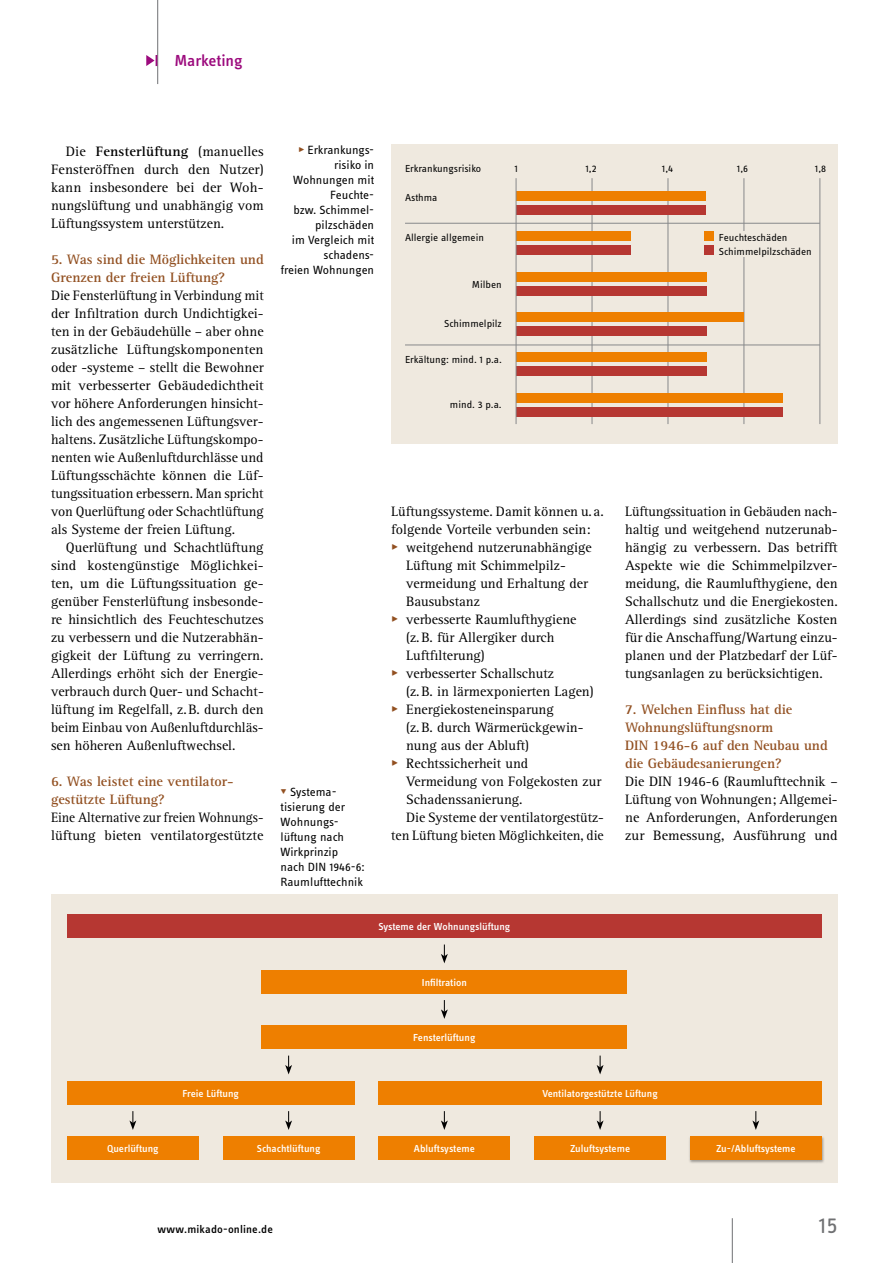
<style>
.page{position:relative;width:893px;height:1263px;background:#fff}
.page>*{position:absolute;margin:0;border:0;box-sizing:border-box;transform-origin:0 0}
.t1{font:24px "Info OT Text";color:#707173;scale:1.05 1}
.t2{font:500 16.5px "Info OT Text";letter-spacing:-.005em;color:#9c0a7d;scale:1.05 1}
.t3{font:14.1px/18px "Rotis Serif Pro";color:#000;text-align:justify}
.t4{font:700 14.1px/18px "Rotis Serif Pro";color:#925021}
.t5{font:14.1px/18px "Rotis Serif Pro";color:#000;scale:.95 1}
.t6{font:12.3px/15px "Info OT Text";color:#000;text-align:right;scale:1.05 1}
.t7{font:500 11.4px "Info OT Text";letter-spacing:.015em;color:#000;scale:1.05 1}
.t8{font:500 10.5px "Info OT Text";color:#fff;scale:1.05 1}
.t9{font:10.5px/14px "Info OT Text";color:#000;scale:1.05 1}
.s1{font-weight:700}
.s2{color:#925021}
.s3{font-family:"Info OT Text";color:#925021}
</style>
<div class="page">
<hr style="left:157px;top:0;width:1px;height:84px;background:#707173">
<hr style="left:732px;top:1218px;width:1px;height:45px;background:#707173">
<svg style="left:146px;top:55px;width:11px;height:11px"></svg>
<div style="left:391px;top:145px;width:447px;height:299px;background:#efe9df"></div>
<hr style="left:592px;top:178px;width:1px;height:246px;background:#87888a">
<hr style="left:668px;top:178px;width:1px;height:246px;background:#87888a">
<hr style="left:744px;top:178px;width:1px;height:246px;background:#87888a">
<hr style="left:819px;top:178px;width:1px;height:246px;background:#87888a">
<hr style="left:405px;top:223px;width:415px;height:1px;background:#87888a">
<hr style="left:405px;top:345px;width:415px;height:1px;background:#87888a">
<div style="left:704px;top:231px;width:109px;height:26px;background:#efe9df"></div>
<div style="left:704px;top:231px;width:9px;height:10px;background:#ee7f00"></div>
<div style="left:704px;top:245px;width:9px;height:10px;background:#b63732"></div>
<div style="left:516px;top:191px;width:190px;height:10px;background:#ee7f00"></div>
<div style="left:516px;top:205px;width:190px;height:10px;background:#b63732"></div>
<div style="left:516px;top:231px;width:114px;height:10px;background:#ee7f00"></div>
<div style="left:516px;top:245px;width:114px;height:10px;background:#b63732"></div>
<div style="left:516px;top:273px;width:190px;height:9px;background:#ee7f00"></div>
<div style="left:516px;top:287px;width:191px;height:9px;background:#b63732"></div>
<div style="left:516px;top:313px;width:228px;height:9px;background:#ee7f00"></div>
<div style="left:516px;top:326px;width:190px;height:10px;background:#b63732"></div>
<div style="left:516px;top:353px;width:190px;height:9px;background:#ee7f00"></div>
<div style="left:516px;top:367px;width:191px;height:9px;background:#b63732"></div>
<div style="left:516px;top:393px;width:266px;height:10px;background:#ee7f00"></div>
<div style="left:516px;top:407px;width:266px;height:10px;background:#b63732"></div>
<hr style="left:516px;top:178px;width:1px;height:246px;background:#87888a">
<div style="left:51px;top:894px;width:787px;height:288px;background:#efe9df"></div>
<div style="left:67px;top:914px;width:755px;height:24px;background:#b63732"></div>
<div style="left:261px;top:970px;width:366px;height:23px;background:#ee7f00"></div>
<svg style="left:441px;top:944px;width:7px;height:19px"></svg>
<div style="left:261px;top:1025px;width:366px;height:24px;background:#ee7f00"></div>
<svg style="left:441px;top:1000px;width:7px;height:19px"></svg>
<div style="left:67px;top:1081px;width:288px;height:23px;background:#ee7f00"></div>
<div style="left:67px;top:1136px;width:132px;height:24px;background:#ee7f00"></div>
<div style="left:378px;top:1081px;width:444px;height:23px;background:#ee7f00"></div>
<div style="left:223px;top:1136px;width:132px;height:24px;background:#ee7f00"></div>
<div style="left:378px;top:1136px;width:132px;height:24px;background:#ee7f00"></div>
<div style="left:688px;top:1135px;width:137px;height:28px;background:#000;opacity:.35"></div>
<div style="left:690px;top:1136px;width:132px;height:24px;background:#ee7f00"></div>
<svg style="left:285px;top:1055px;width:7px;height:19px"></svg>
<svg style="left:597px;top:1055px;width:7px;height:19px"></svg>
<svg style="left:285px;top:1111px;width:7px;height:19px"></svg>
<svg style="left:129px;top:1111px;width:7px;height:19px"></svg>
<svg style="left:752px;top:1111px;width:7px;height:19px"></svg>
<svg style="left:441px;top:1111px;width:7px;height:19px"></svg>
<div style="left:534px;top:1136px;width:132px;height:24px;background:#ee7f00"></div>
<svg style="left:597px;top:1111px;width:7px;height:19px"></svg>
<p class="t2" style="left:174px;top:50px;width:67px">Marketing</p>
<p class="t3" style="left:51px;top:143px;width:214px;text-indent:15px">Die <span class="s1">Fensterlüftung</span> (manuelles Fensteröffnen durch den Nutzer) kann insbesondere bei der Woh&shy;nungslüftung und unabhängig vom Lüftungssystem unterstützen.</p>
<p class="t4" style="left:51px;top:250px;width:214px">5. Was sind die Möglichkeiten und<br>Grenzen der freien Lüftung?</p>
<p class="t3" style="left:51px;top:287px;width:214px">Die Fensterlüftung in Verbindung mit der Infiltration durch Undichtigkei&shy;ten in der Gebäudehülle – aber ohne zusätzliche Lüftungskomponenten oder -systeme – stellt die Bewohner mit verbesserter Gebäudedichtheit vor höhere Anforderungen hinsicht&shy;lich des angemessenen Lüftungsver&shy;haltens. Zusätzliche Lüftungskompo&shy;nenten wie Außenluftdurchlässe und Lüftungsschächte können die Lüf&shy;tungssituation erbessern. Man spricht von Querlüftung oder Schachtlüftung als Systeme der freien Lüftung.</p>
<p class="t3" style="left:51px;top:539px;width:214px;text-indent:15px">Querlüftung und Schachtlüftung sind kostengünstige Möglichkei&shy;ten, um die Lüftungssituation ge&shy;genüber Fensterlüftung insbesonde&shy;re hinsichtlich des Feuchteschutzes zu verbessern und die Nutzerabhän&shy;gigkeit der Lüftung zu verringern.<br>Allerdings erhöht sich der Energie&shy;verbrauch durch Quer- und Schacht&shy;lüftung im Regelfall, z.B. durch den beim Einbau von Außenluftdurchläs&shy;sen höheren Außenluftwechsel.</p>
<p class="t4" style="left:51px;top:772px;width:183px">6. Was leistet eine ventilator&shy;gestützte Lüftung?</p>
<p class="t5" style="left:51px;top:809px;width:225px">Eine Alternative zur freien Wohnungs&shy;lüftung bieten ventilatorgestützte</p>
<p class="t6" style="left:281px;top:142px;width:90px"><span class="s2">▸</span> Erkrankungs&shy;risiko in<br>Wohnungen mit<br>Feuchte-<br>bzw. Schimmel&shy;pilzschäden<br>im Vergleich mit schadens-<br>freien Wohnungen</p>
<p class="t9" style="left:405px;top:161px;width:74px">Erkrankungsrisiko</p>
<p class="t9" style="left:514px;top:161px;width:5px">1</p>
<p class="t9" style="left:585px;top:161px;width:12px">1,2</p>
<p class="t9" style="left:662px;top:161px;width:12px">1,4</p>
<p class="t9" style="left:737px;top:161px;width:12px">1,6</p>
<p class="t9" style="left:815px;top:161px;width:12px">1,8</p>
<p class="t9" style="left:405px;top:190px;width:32px">Asthma</p>
<p class="t9" style="left:405px;top:230px;width:77px">Allergie allgemein</p>
<p class="t9" style="left:472px;top:277px;width:30px">Milben</p>
<p class="t9" style="left:444px;top:317px;width:56px">Schimmelpilz</p>
<p class="t9" style="left:405px;top:353px;width:94px">Erkältung: mind. 1 p.a.</p>
<p class="t9" style="left:450px;top:398px;width:51px">mind. 3 p.a.</p>
<p class="t9" style="left:719px;top:230px;width:90px">Feuchteschäden<br>Schimmelpilzschäden</p>
<p class="t6" style="left:281px;top:784px;width:82px;text-align:left"><span class="s2">▾</span> Systema&shy;tisierung der<br>Wohnungs&shy;lüftung nach<br>Wirkprinzip nach DIN 1946-6:<br>Raumlufttechnik</p>
<p class="t3" style="left:391px;top:503px;width:214px">Lüftungssysteme. Damit können u.a.</p>
<p class="t3" style="left:391px;top:521px;width:201px">folgende Vorteile verbunden sein:</p>
<p class="t3" style="left:391px;top:539px;width:202px"><span class="s3">▸</span> weitgehend nutzerunabhängige</p>
<p class="t3" style="left:406px;top:557px;width:160px">Lüftung mit Schimmelpilz-</p>
<p class="t3" style="left:406px;top:575px;width:183px">vermeidung und Erhaltung der</p>
<p class="t3" style="left:406px;top:593px;width:75px">Bausubstanz</p>
<p class="t3" style="left:391px;top:611px;width:187px"><span class="s3">▸</span> verbesserte Raumlufthygiene</p>
<p class="t3" style="left:406px;top:629px;width:150px">(z.B. für Allergiker durch</p>
<p class="t3" style="left:406px;top:647px;width:80px">Luftfilterung)</p>
<p class="t3" style="left:391px;top:665px;width:164px"><span class="s3">▸</span> verbesserter Schallschutz</p>
<p class="t3" style="left:406px;top:683px;width:189px">(z.B. in lärmexponierten Lagen)</p>
<p class="t3" style="left:391px;top:701px;width:164px"><span class="s3">▸</span> Energiekosteneinsparung</p>
<p class="t3" style="left:406px;top:719px;width:177px">(z.B. durch Wärmerückgewin-</p>
<p class="t3" style="left:406px;top:737px;width:125px">nung aus der Abluft)</p>
<p class="t3" style="left:391px;top:755px;width:138px"><span class="s3">▸</span> Rechtssicherheit und</p>
<p class="t3" style="left:406px;top:773px;width:197px">Vermeidung von Folgekosten zur</p>
<p class="t3" style="left:406px;top:791px;width:118px">Schadenssanierung.</p>
<p class="t3" style="left:406px;top:809px;width:199px">Die Systeme der ventilatorgestütz-</p>
<p class="t3" style="left:391px;top:827px;width:214px">ten Lüftung bieten Möglichkeiten, die</p>
<p class="t3" style="left:625px;top:503px;width:214px">Lüftungssituation in Gebäuden nach&shy;haltig und weitgehend nutzerunab&shy;hängig zu verbessern. Das betrifft Aspekte wie die Schimmelpilzver&shy;meidung, die Raumlufthygiene, den Schallschutz und die Energiekosten.<br>Allerdings sind zusätzliche Kosten für die Anschaffung/Wartung einzu&shy;planen und der Platzbedarf der Lüf&shy;tungsanlagen zu berücksichtigen.</p>
<p class="t4" style="left:625px;top:700px;width:204px">7. Welchen Einfluss hat die<br>Wohnungslüftungsnorm<br>DIN 1946-6 auf den Neubau und die Gebäudesanierungen?</p>
<p class="t3" style="left:625px;top:773px;width:214px">Die DIN 1946-6 (Raumlufttechnik – Lüftung von Wohnungen; Allgemei&shy;ne Anforderungen, Anforderungen zur Bemessung, Ausführung und</p>
<p class="t8" style="left:378px;top:920px;width:127px">Systeme der Wohnungslüftung</p>
<p class="t8" style="left:422px;top:976px;width:44px">Infiltration</p>
<p class="t8" style="left:182px;top:1087px;width:55px">Freie Lüftung</p>
<p class="t8" style="left:413px;top:1031px;width:61px">Fensterlüftung</p>
<p class="t8" style="left:542px;top:1087px;width:111px">Ventilatorgestützte Lüftung</p>
<p class="t8" style="left:107px;top:1142px;width:51px">Querlüftung</p>
<p class="t8" style="left:257px;top:1142px;width:62px">Schachtlüftung</p>
<p class="t8" style="left:414px;top:1142px;width:59px">Abluftsysteme</p>
<p class="t8" style="left:570px;top:1142px;width:59px">Zuluftsysteme</p>
<p class="t8" style="left:716px;top:1142px;width:77px">Zu-/Abluftsysteme</p>
<p class="t7" style="left:157px;top:1222px;width:112px">www.mikado-online.de</p>
<h1 class="t1" style="left:819px;top:1210px;width:20px">15</h1>
</div>
